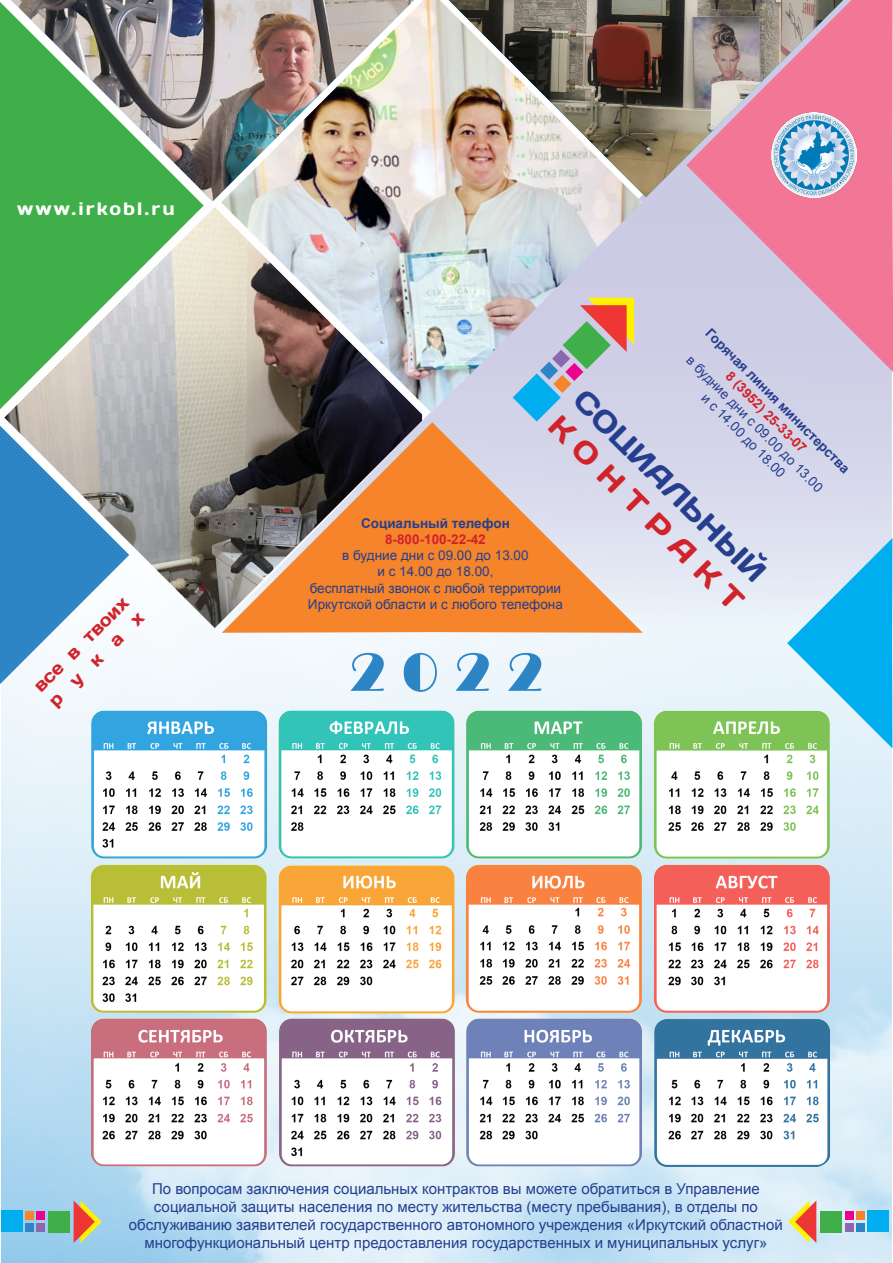
<style>
.page{position:relative;width:893px;height:1263px;background:#fff}
.page>*{position:absolute;margin:0;border:0;box-sizing:border-box;transform-origin:0 0}
.t1{font:55.5px "Broadway";color:#2e85c6}
.t2{font:30px "Days";color:#253f8e}
.t3{font:30px "Days";color:#d1232a}
.t4{font:18px "Days";color:#d1232a}
.t5{font:18px "Days";letter-spacing:.115em;color:#fff}
.t6{font:15px/18px "Arial";color:#253f8e;text-align:center}
.t7{font:13.5px "Arial";color:#253f8e}
.t8{font:700 13.5px "Arial";color:#253f8e}
.t9{font:700 13.5px "Arial";color:#d1232a}
</style>
<div class="page">
<img style="left:1px;top:201px;width:891px;height:1062px">
<svg style="left:422px;top:197px;width:470px;height:428px;background:#d7d9eb"></svg>
<img style="left:89px;top:708px;width:744px;height:460px">
<div style="left:0;top:2px;width:204px;height:407px;background:#40ae49"></div>
<svg style="left:686px;top:0;width:207px;height:372px;background:#e09eba"></svg>
<svg style="left:222px;top:422px;width:421px;height:211px;background:#e8ad86"></svg>
<svg style="left:787px;top:538px;width:105px;height:210px;background:#6fcbe7"></svg>
<svg style="left:0;top:426px;width:129px;height:258px"></svg>
<img style="left:11px;top:0;width:210px;height:201px">
<img style="left:642px;top:0;width:201px;height:197px">
<img style="left:221px;top:0;width:421px;height:413px">
<img style="left:4px;top:207px;width:418px;height:421px">
<svg style="left:513px;top:298px;width:121px;height:124px;background:#b6babf"></svg>
<svg style="left:788px;top:1200px;width:28px;height:43px"></svg>
<div style="left:820px;top:1211px;width:22px;height:22px;background:#40ae49"></div>
<div style="left:845px;top:1223px;width:8px;height:8px;background:#8b69ae"></div>
<div style="left:845px;top:1211px;width:8px;height:8px;background:#ed028c"></div>
<div style="left:856px;top:1223px;width:8px;height:8px;background:#2e85c6"></div>
<div style="left:856px;top:1211px;width:8px;height:8px;background:#f5842a"></div>
<div style="left:867px;top:1210px;width:22px;height:21px;background:#00aeef"></div>
<svg style="left:74px;top:1200px;width:28px;height:43px"></svg>
<div style="left:48px;top:1211px;width:21px;height:22px;background:#40ae49"></div>
<div style="left:37px;top:1223px;width:8px;height:8px;background:#8b69ae"></div>
<div style="left:37px;top:1211px;width:8px;height:8px;background:#ed028c"></div>
<div style="left:26px;top:1223px;width:8px;height:8px;background:#2e85c6"></div>
<div style="left:26px;top:1211px;width:8px;height:8px;background:#f5842a"></div>
<div style="left:1px;top:1210px;width:22px;height:21px;background:#00aeef"></div>
<img style="left:771px;top:112px;width:86px;height:85px">
<p class="t5" style="left:17px;top:197px;width:159px">www.irkobl.ru</p>
<p class="t4" style="left:28px;top:680px;width:127px;rotate:-45deg">все в твоих</p>
<p class="t4" style="left:44px;top:696px;width:127px;rotate:-45deg">руках</p>
<p class="t8" style="left:714px;top:325px;width:199px;rotate:45deg">Горячая линия министерства</p>
<p class="t7" style="left:695px;top:351px;width:188px;rotate:45deg">в будние дни с 09.00 до 13.00</p>
<p class="t9" style="left:734px;top:368px;width:110px;rotate:45deg">8 (3952) 25-33-07</p>
<p class="t2" style="left:593px;top:381px;width:259px;rotate:45deg">СОЦИАЛЬНЫЙ</p>
<p class="t7" style="left:710px;top:389px;width:114px;rotate:45deg">и с 14.00 до 18.00</p>
<p class="t3" style="left:567px;top:407px;width:263px;rotate:45deg">КОНТРАКТ</p>
<p class="t8" style="left:361px;top:514px;width:150px">Социальный телефон</p>
<p class="t9" style="left:385px;top:530px;width:102px">8-800-100-22-42</p>
<p class="t7" style="left:342px;top:547px;width:188px">в будние дни с 09.00 до 13.00</p>
<p class="t7" style="left:377px;top:563px;width:117px">и с 14.00 до 18.00,</p>
<p class="t7" style="left:310px;top:579px;width:253px">бесплатный звонок с любой территории</p>
<p class="t7" style="left:308px;top:595px;width:256px">Иркутской области и с любого телефона</p>
<p class="t1" style="left:350px;top:640px;width:195px">2022</p>
<p class="t6" style="left:129px;top:1180px;width:655px">По вопросам заключения социальных контрактов вы можете обратиться в Управление социальной защиты населения по месту жительства (месту пребывания), в отделы по обслуживанию заявителей государственного автономного учреждения «Иркутский областной многофункциональный центр предоставления государственных и муниципальных услуг»</p>
</div>
